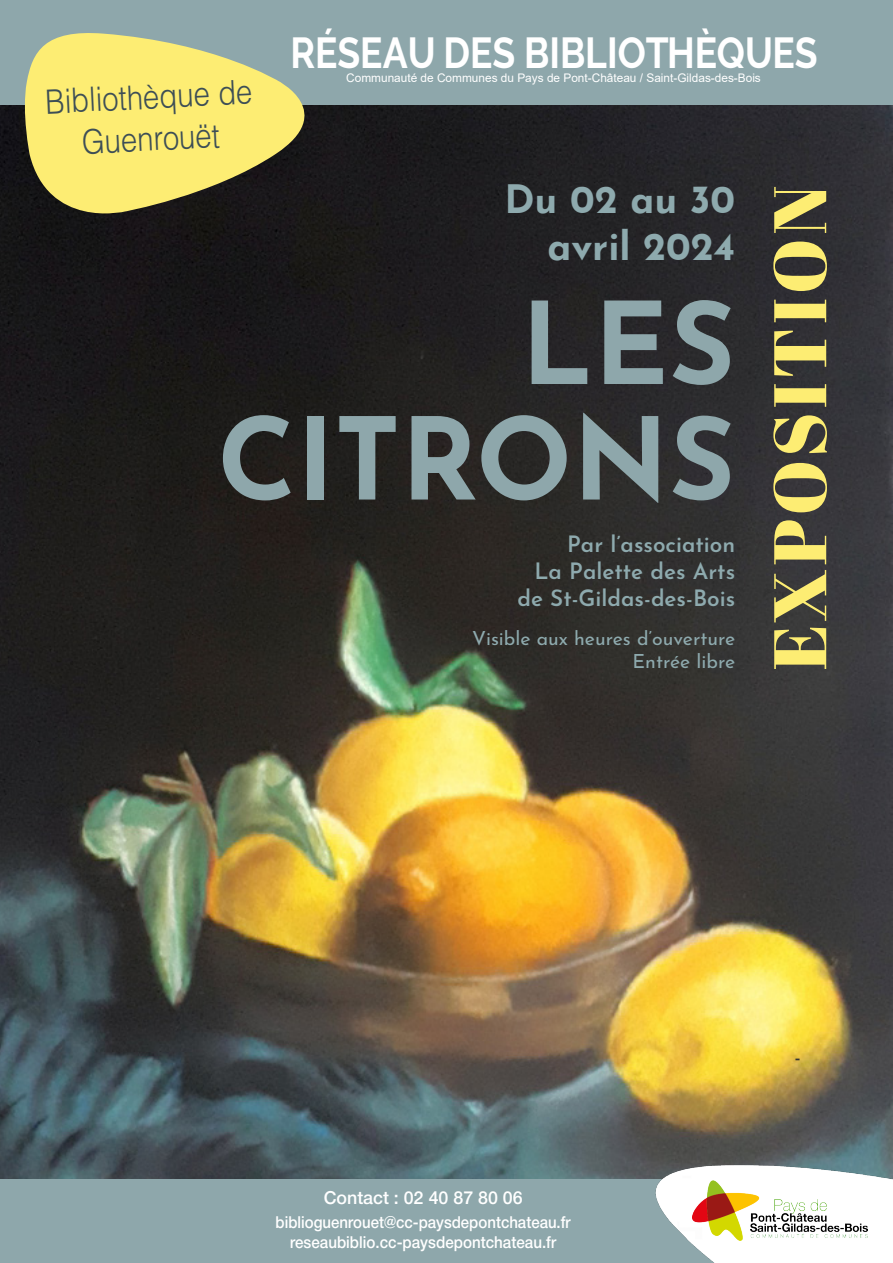
<style>
.page{position:relative;width:893px;height:1263px;background:#fff}
.page>*{position:absolute;margin:0;border:0;box-sizing:border-box;transform-origin:0 0}
.t1{font:700 113.4px "Josefin Sans";color:#8ea7ab}
.t2{font:74.25px "Abril Fatface";letter-spacing:.05em;color:#fded73}
.t3{font:700 43.2px "Raleway";color:#fff;scale:.86 1}
.t4{font:700 39.15px/47px "Josefin Sans";color:#8eaaae;text-align:right}
.t5{font:300 33.6px "Helvetica";color:#3d4e56;scale:.87 1}
.t6{font:600 22.5px "Josefin Sans";color:#8eaaae}
.t7{font:21.6px "Josefin Sans";color:#333}
.t8{font:19.5px "Josefin Sans";color:#8eaaae}
.t9{font:500 18px "Helvetica Neue Cyr";color:#fff}
.t10{font:500 16.5px "Helvetica Neue Cyr";color:#fff;scale:.91 1}
.t11{font:500 16.5px "Helvetica Neue Cyr";color:#fff;scale:.92 1}
.t12{font:11.85px "Arial";color:#fff}
</style>
<div class="page">
<img style="left:0;top:104px;width:893px;height:1075px">
<div style="left:0;top:1179px;width:893px;height:84px;background:#8ea7ab"></div>
<img style="left:653px;top:1163px;width:240px;height:100px">
<img style="left:693px;top:1180px;width:174px;height:60px">
<div style="left:0;top:0;width:893px;height:104px;background:#8ea7ab"></div>
<svg style="left:21px;top:33px;width:318px;height:196px;background:#b2ab62"></svg>
<p class="t5" style="left:44px;top:81px;width:240px;rotate:-3deg">Bibliothèque de</p>
<p class="t5" style="left:81px;top:121px;width:160px;rotate:-3deg">Guenrouët</p>
<h3 class="t3" style="left:290px;top:28px;width:614px">RÉSEAU DES BIBLIOTHÈQUES</h3>
<p class="t12" style="left:346px;top:70px;width:416px">Communauté de Communes du Pays de Pont-Château / Saint-Gildas-des-Bois</p>
<p class="t4" style="left:504px;top:170px;width:232px">Du 02 au 30 avril 2024</p>
<p class="t1" style="left:521px;top:243px;width:216px">LES</p>
<p class="t1" style="left:217px;top:359px;width:519px">CITRONS</p>
<p class="t6" style="left:567px;top:524px;width:169px">Par l’association</p>
<p class="t6" style="left:534px;top:551px;width:202px">La Palette des Arts</p>
<p class="t6" style="left:517px;top:578px;width:219px">de St-Gildas-des-Bois</p>
<p class="t8" style="left:472px;top:622px;width:264px">Visible aux heures d’ouverture</p>
<p class="t8" style="left:633px;top:645px;width:104px">Entrée libre</p>
<p class="t2" style="left:748px;top:670px;width:487px;rotate:-90deg">EXPOSITION</p>
<p class="t9" style="left:324px;top:1188px;width:201px">Contact : 02 40 87 80 06</p>
<p class="t10" style="left:276px;top:1213px;width:326px">biblioguenrouet@cc-paysdepontchateau.fr</p>
<p class="t11" style="left:290px;top:1233px;width:291px">reseaubiblio.cc-paysdepontchateau.fr</p>
<h3 class="t7" style="left:795px;top:1038px;width:8px">-</h3>
</div>
